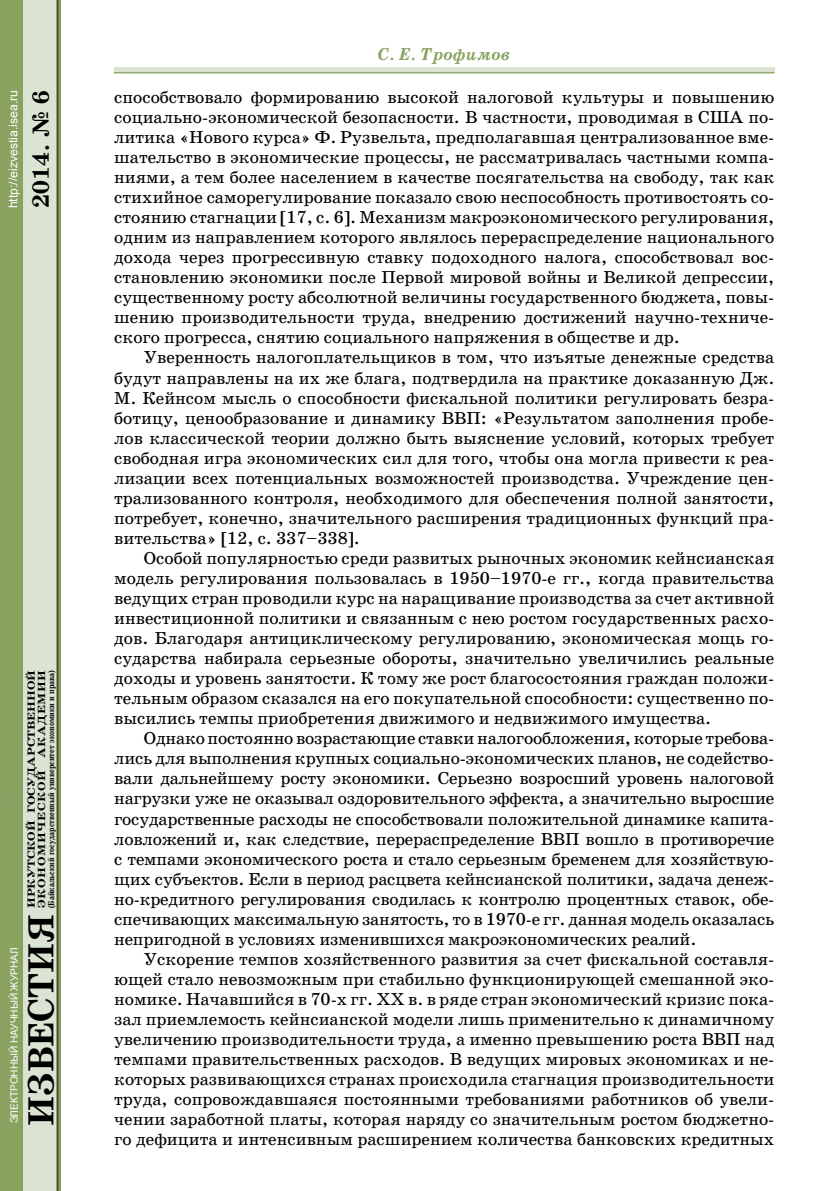
<style>
.page{position:relative;width:834px;height:1191px;background:#fff}
.page>*{position:absolute;margin:0;border:0;box-sizing:border-box;transform-origin:0 0}
.t1{font:700 36.75px "School Book C";color:#000}
.t2{font:700 23.62px "School Book C";color:#000}
.t3{font:17.5px/20.1px "School Book C";color:#000;text-align:justify}
.t4{font:italic 700 17.5px "School Book C";color:#89a260}
.t5{font:12.25px "Arial";color:#fff}
.t6{font:700 10.5px/10.5px "School Book C";color:#000;scale:1.25 1}
.t7{font:10.15px "Arial";color:#fff}
.t8{font:700 8.75px "School Book C";color:#000;scale:.85 1}
</style>
<div class="page">
<div style="left:114px;top:68px;width:660px;height:5px;background:#dbe4d3"></div>
<img style="left:0;top:0;width:61px;height:1191px">
<hr style="left:114px;top:72px;width:660px;height:1px;background:#89a260">
<p class="t5" style="left:5px;top:208px;width:120px;rotate:-90deg">http://eizvestia.isea.ru</p>
<h2 class="t2" style="left:28px;top:208px;width:119px;rotate:-90deg">2014. № 6</h2>
<p class="t6" style="left:26px;top:908px;width:192px;rotate:-90deg">ИРКУТСКОЙ ГОСУДАРСТВЕННОЙ<br>ЭКОНОМИЧЕСКОЙ АКАДЕМИИ</p>
<p class="t8" style="left:46px;top:908px;width:282px;rotate:-90deg">(Байкальский государственный университет экономики и права)</p>
<p class="t7" style="left:8px;top:1123px;width:178px;rotate:-90deg">ЭЛЕКТРОННЫЙ НАУЧНЫЙ ЖУРНАЛ</p>
<h1 class="t1" style="left:21px;top:1125px;width:213px;rotate:-90deg">ИЗВЕСТИЯ</h1>
<p class="t4" style="left:378px;top:44px;width:134px">С. Е. Трофимов</p>
<p class="t3" style="left:114px;top:87px;width:661px">способствовало формированию высокой налоговой культуры и повышению социально-экономической безопасности. В частности, проводимая в США по&shy;литика «Нового курса» Ф. Рузвельта, предполагавшая централизованное вме&shy;шательство в экономические процессы, не рассматривалась частными компа&shy;ниями, а тем более населением в качестве посягательства на свободу, так как стихийное саморегулирование показало свою неспособность противостоять со&shy;стоянию стагнации [17, с. 6]. Механизм макроэкономического регулирования, одним из направлением которого являлось перераспределение национального дохода через прогрессивную ставку подоходного налога, способствовал вос&shy;становлению экономики после Первой мировой войны и Великой депрессии, существенному росту абсолютной величины государственного бюджета, повы&shy;шению производительности труда, внедрению достижений научно-техниче&shy;ского прогресса, снятию социального напряжения в обществе и др.</p>
<p class="t3" style="left:114px;top:348px;width:661px;text-indent:30px">Уверенность налогоплательщиков в том, что изъятые денежные средства будут направлены на их же блага, подтвердила на практике доказанную Дж.<br>М. Кейнсом мысль о способности фискальной политики регулировать безра&shy;ботицу, ценообразование и динамику ВВП: «Результатом заполнения пробе&shy;лов классической теории должно быть выяснение условий, которых требует свободная игра экономических сил для того, чтобы она могла привести к реа&shy;лизации всех потенциальных возможностей производства. Учреждение цен&shy;трализованного контроля, необходимого для обеспечения полной занятости, потребует, конечно, значительного расширения традиционных функций пра&shy;вительства» [12, с. 337–338].</p>
<p class="t3" style="left:114px;top:548px;width:661px;text-indent:30px">Особой популярностью среди развитых рыночных экономик кейнсианская модель регулирования пользовалась в 1950–1970-е гг., когда правительства ведущих стран проводили курс на наращивание производства за счет активной инвестиционной политики и связанным с нею ростом государственных расхо&shy;дов. Благодаря антициклическому регулированию, экономическая мощь го&shy;сударства набирала серьезные обороты, значительно увеличились реальные доходы и уровень занятости. К тому же рост благосостояния граждан положи&shy;тельным образом сказался на его покупательной способности: существенно по&shy;высились темпы приобретения движимого и недвижимого имущества.</p>
<p class="t3" style="left:114px;top:728px;width:661px;text-indent:30px">Однако постоянно возрастающие ставки налогообложения, которые требова&shy;лись для выполнения крупных социально-экономических планов, не содейство&shy;вали дальнейшему росту экономики. Серьезно возросший уровень налоговой нагрузки уже не оказывал оздоровительного эффекта, а значительно выросшие государственные расходы не способствовали положительной динамике капита&shy;ловложений и, как следствие, перераспределение ВВП вошло в противоречие с темпами экономического роста и стало серьезным бременем для хозяйствую&shy;щих субъектов. Если в период расцвета кейнсианской политики, задача денеж&shy;но-кредитного регулирования сводилась к контролю процентных ставок, обе&shy;спечивающих максимальную занятость, то в 1970-е гг. данная модель оказалась непригодной в условиях изменившихся макроэкономических реалий.</p>
<p class="t3" style="left:114px;top:949px;width:661px;text-indent:30px">Ускорение темпов хозяйственного развития за счет фискальной составля&shy;ющей стало невозможным при стабильно функционирующей смешанной эко&shy;номике. Начавшийся в 70-х гг. XX в. в ряде стран экономический кризис пока&shy;зал приемлемость кейнсианской модели лишь применительно к динамичному увеличению производительности труда, а именно превышению роста ВВП над темпами правительственных расходов. В ведущих мировых экономиках и не&shy;которых развивающихся странах происходила стагнация производительности труда, сопровождавшаяся постоянными требованиями работников об увели&shy;чении заработной платы, которая наряду со значительным ростом бюджетно&shy;го дефицита и интенсивным расширением количества банковских кредитных</p>
</div>
